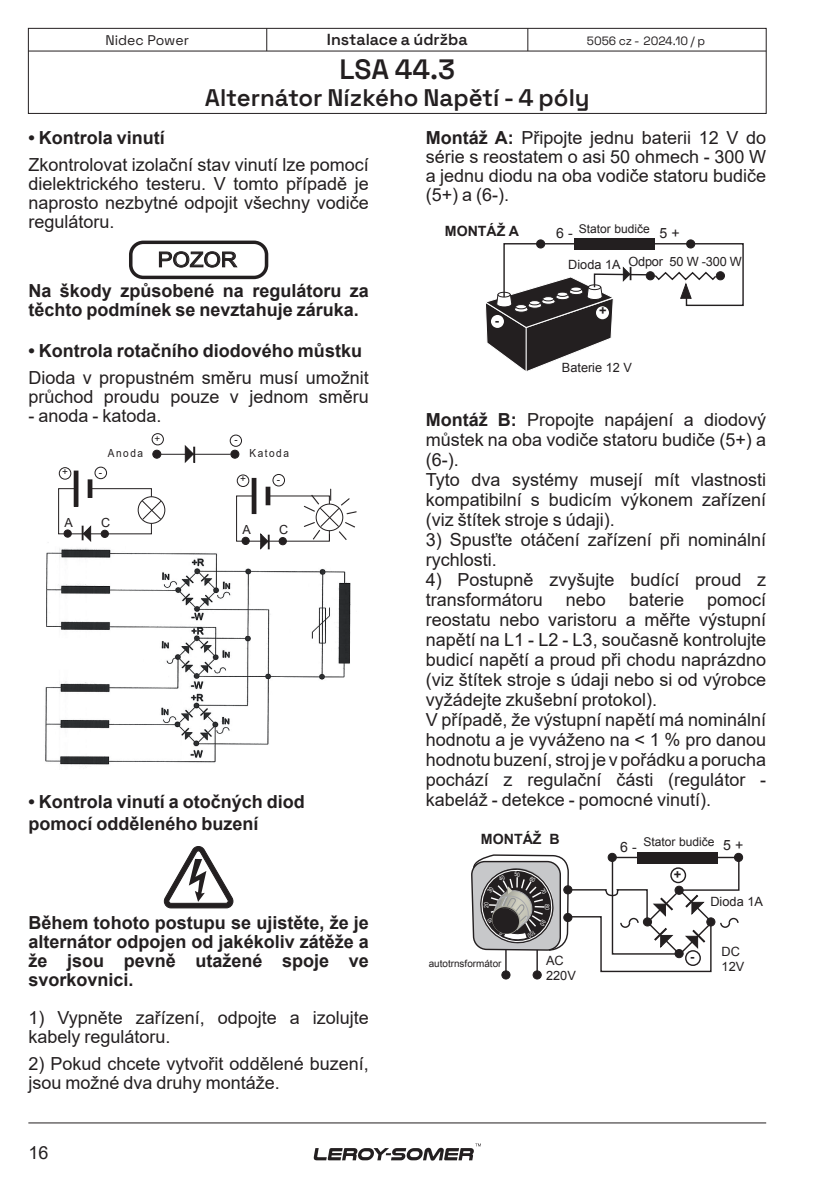
<style>
.page{position:relative;width:840px;height:1191px;background:#fff}
.page>*{position:absolute;margin:0;border:0;box-sizing:border-box;transform-origin:0 0}
.t1{font:600 28px "Space Grotesk";color:#231f20}
.t2{font:600 24px "Space Grotesk";color:#231f20}
.t3{font:20.8px "Arial";color:#231f20;scale:1.07 1}
.Texte_courant{font:18px/20px "Arial";color:#231f20;text-align:justify}
.Texte_courant-2{font:700 18px/19px "Arial";color:#231f20}
.Titre_1_1_1{font:700 18px/22px "Arial";color:#231f20}
.t4{font:600 16px "Space Grotesk";color:#231f20}
.t5{font:700 14.2px "Arial";color:#231f20}
.t6{font:14.2px "Arial";color:#231f20}
.t7{font:14px "Space Grotesk";color:#231f20}
.t8{font:12.8px/15.4px "Arial";color:#231f20}
.t9{font:700 12.8px "Arial";color:#231f20}
.t10{font:12.6px "Arial";color:#231f20}
.t11{font:12px "Arial";color:#231f20}
.t12{font:12px "Space Grotesk";color:#231f20}
.t13{font:11.2px "Arial";letter-spacing:.15em;color:#231f20;scale:.9 1}
.t14{font:10px "Arial";color:#231f20}
.t15{font:9.8px "Arial";color:#231f20}
.s1{font-weight:700}
</style>
<div class="page">
<hr style="left:28px;top:1122px;width:737px;height:1px;background:#231f20">
<svg style="left:313px;top:1143px;width:167px;height:17px"></svg>
<div style="left:28px;top:28px;width:738px;height:86px;border:1px solid #231f20"></div>
<hr style="left:28px;top:51px;width:737px;height:1px;background:#231f20">
<svg style="left:266px;top:28px;width:1px;height:23px"></svg>
<svg style="left:527px;top:28px;width:1px;height:23px"></svg>
<svg style="left:164px;top:846px;width:69px;height:62px"></svg>
<div style="left:536px;top:240px;width:8px;height:8px;background:#231f20;border-radius:50%"></div>
<div style="left:536px;top:239px;width:8px;height:9px;border:1px solid #231f20;border-radius:50%"></div>
<div style="left:686px;top:240px;width:8px;height:8px;background:#231f20;border-radius:50%"></div>
<div style="left:686px;top:239px;width:8px;height:9px;border:1px solid #231f20;border-radius:50%"></div>
<div style="left:574px;top:238px;width:80px;height:11px;background:#231f20"></div>
<svg style="left:485px;top:242px;width:259px;height:130px"></svg>
<div style="left:501px;top:971px;width:8px;height:8px;background:#231f20;border-radius:50%"></div>
<div style="left:501px;top:970px;width:9px;height:9px;border:1px solid #231f20;border-radius:50%"></div>
<div style="left:532px;top:971px;width:9px;height:8px;background:#231f20;border-radius:50%"></div>
<div style="left:532px;top:970px;width:9px;height:9px;border:1px solid #231f20;border-radius:50%"></div>
<div style="left:734px;top:853px;width:8px;height:8px;background:#231f20;border-radius:50%"></div>
<div style="left:733px;top:853px;width:9px;height:9px;border:1px solid #231f20;border-radius:50%"></div>
<div style="left:636px;top:852px;width:81px;height:11px;background:#231f20"></div>
<div style="left:129px;top:240px;width:139px;height:39px;border:3px solid #231f20;border-radius:13px"></div>
<svg style="left:158px;top:251px;width:80px;height:17px"></svg>
<img style="left:45px;top:542px;width:306px;height:225px">
<svg style="left:184px;top:445px;width:11px;height:18px"></svg>
<hr style="left:160px;top:454px;width:70px;height:1px;background:#231f20">
<div style="left:231px;top:450px;width:8px;height:8px;background:#231f20;border-radius:50%"></div>
<div style="left:230px;top:450px;width:9px;height:8px;border:1px solid #231f20;border-radius:50%"></div>
<div style="left:153px;top:450px;width:8px;height:8px;background:#231f20;border-radius:50%"></div>
<div style="left:152px;top:450px;width:9px;height:8px;border:1px solid #231f20;border-radius:50%"></div>
<div style="left:152px;top:433px;width:12px;height:12px;border:1px solid #231f20;border-radius:50%"></div>
<div style="left:230px;top:435px;width:12px;height:12px;border:1px solid #231f20;border-radius:50%"></div>
<div style="left:237px;top:474px;width:12px;height:13px;border:1px solid #231f20;border-radius:50%"></div>
<div style="left:266px;top:487px;width:4px;height:18px;border:1px solid #231f20"></div>
<div style="left:252px;top:478px;width:4px;height:36px;border:1px solid #231f20"></div>
<div style="left:272px;top:474px;width:13px;height:12px;border:1px solid #231f20;border-radius:50%"></div>
<svg style="left:236px;top:489px;width:121px;height:61px"></svg>
<div style="left:59px;top:467px;width:12px;height:12px;border:1px solid #231f20;border-radius:50%"></div>
<div style="left:138px;top:496px;width:27px;height:27px;border:1px solid #231f20;border-radius:50%"></div>
<div style="left:88px;top:479px;width:4px;height:19px;border:1px solid #231f20"></div>
<div style="left:74px;top:471px;width:4px;height:35px;border:1px solid #231f20"></div>
<svg style="left:58px;top:488px;width:103px;height:54px"></svg>
<div style="left:64px;top:530px;width:7px;height:7px;background:#231f20;border-radius:50%"></div>
<div style="left:64px;top:529px;width:8px;height:8px;border:1px solid #231f20;border-radius:50%"></div>
<div style="left:101px;top:530px;width:7px;height:7px;background:#231f20;border-radius:50%"></div>
<div style="left:101px;top:530px;width:8px;height:8px;border:1px solid #231f20;border-radius:50%"></div>
<div style="left:95px;top:467px;width:12px;height:12px;border:1px solid #231f20;border-radius:50%"></div>
<svg style="left:471px;top:853px;width:268px;height:119px"></svg>
<p class="t7" style="left:105px;top:30px;width:85px">Nidec Power</p>
<p class="t4" style="left:327px;top:27px;width:142px">Instalace a údržba</p>
<p class="t12" style="left:586px;top:32px;width:120px">5056 cz - 2024.10 / p</p>
<h1 class="t1" style="left:339px;top:48px;width:117px">LSA 44.3</h1>
<h2 class="t2" style="left:205px;top:79px;width:386px">Alternátor Nízkého Napětí - 4 póly</h2>
<p class="Titre_1_1_1" style="left:28px;top:126px;width:138px">• Kontrola vinutí</p>
<p class="Texte_courant" style="left:28px;top:155px;width:342px;line-height:19px">Zkontrolovat izolační stav vinutí lze pomocí dielektrického testeru. V tomto případě je naprosto nezbytné odpojit všechny vodiče regulátoru.</p>
<p class="Texte_courant" style="left:425px;top:128px;width:342px;line-height:19px"><span class="s1">Montáž A:</span> Připojte jednu baterii 12 V do série s reostatem o asi 50 ohmech - 300 W a jednu diodu na oba vodiče statoru budiče (5+) a (6-).</p>
<p class="t6" style="left:556px;top:223px;width:18px">6 -</p>
<p class="t6" style="left:659px;top:223px;width:22px">5 +</p>
<p class="t8" style="left:568px;top:257px;width:54px">Dioda 1A</p>
<p class="t5" style="left:444px;top:221px;width:76px">MONTÁŽ A</p>
<p class="t11" style="left:578px;top:221px;width:72px">Stator budiče</p>
<p class="t3" style="left:158px;top:246px;width:75px">POZOR</p>
<p class="t8" style="left:628px;top:254px;width:115px">Odpor 50 W -300 W</p>
<p class="Texte_courant-2" style="left:28px;top:281px;width:342px">Na škody způsobené na regulátoru za těchto podmínek se nevztahuje záruka.</p>
<p class="Titre_1_1_1" style="left:28px;top:340px;width:335px">• Kontrola rotačního diodového můstku</p>
<p class="Texte_courant" style="left:28px;top:368px;width:342px;line-height:19px">Dioda v propustném směru musí umožnit průchod proudu pouze v jednom směru</p>
<p class="Texte_courant" style="left:28px;top:405px;width:135px">- anoda - katoda.</p>
<p class="t15" style="left:154px;top:431px;width:7px">+</p>
<p class="t15" style="left:234px;top:433px;width:5px">-</p>
<p class="t14" style="left:276px;top:473px;width:5px">-</p>
<p class="t13" style="left:108px;top:445px;width:40px">Anoda</p>
<p class="t13" style="left:249px;top:445px;width:45px">Katoda</p>
<p class="t14" style="left:62px;top:464px;width:7px">+</p>
<p class="t14" style="left:99px;top:465px;width:5px">-</p>
<p class="t14" style="left:240px;top:472px;width:7px">+</p>
<p class="t10" style="left:64px;top:513px;width:10px">A</p>
<p class="t10" style="left:101px;top:514px;width:11px">C</p>
<p class="t10" style="left:242px;top:521px;width:10px">A</p>
<p class="t10" style="left:279px;top:521px;width:11px">C</p>
<p class="Titre_1_1_1" style="left:28px;top:790px;width:278px">• Kontrola vinutí a otočných diod pomocí odděleného buzení</p>
<p class="Texte_courant-2" style="left:28px;top:913px;width:342px;text-align:justify">Během tohoto postupu se ujistěte, že je alternátor odpojen od jakékoliv zátěže a že jsou pevně utažené spoje ve svorkovnici.</p>
<p class="Texte_courant" style="left:28px;top:1008px;width:342px;line-height:19px">1) Vypněte zařízení, odpojte a izolujte kabely regulátoru.</p>
<p class="Texte_courant" style="left:28px;top:1054px;width:342px;line-height:19px">2) Pokud chcete vytvořit oddělené buzení, jsou možné dva druhy montáže.</p>
<p class="Texte_courant" style="left:28px;top:1142px;width:22px">16</p>
<p class="t9" style="left:494px;top:312px;width:6px">-</p>
<p class="t9" style="left:598px;top:302px;width:9px">+</p>
<p class="t8" style="left:561px;top:360px;width:72px">Baterie 12 V</p>
<p class="Texte_courant" style="left:425px;top:409px;width:342px"><span class="s1">Montáž B:</span> Propojte napájení a diodový můstek na oba vodiče statoru budiče (5+) a (6-).</p>
<p class="Texte_courant" style="left:425px;top:469px;width:342px">Tyto dva systémy musejí mít vlastnosti kompatibilní s budicím výkonem zařízení (viz štítek stroje s údaji).</p>
<p class="Texte_courant" style="left:425px;top:529px;width:342px">3) Spusťte otáčení zařízení při nominální rychlosti.</p>
<p class="Texte_courant" style="left:425px;top:569px;width:342px">4) Postupně zvyšujte budící proud z transformátoru</p>
<p class="Texte_courant" style="left:425px;top:589px;width:342px;text-indent:281px">pomocí reostatu nebo varistoru a měřte výstupní napětí na L1 - L2 - L3, současně kontrolujte budicí napětí a proud při chodu naprázdno (viz štítek stroje s údaji nebo si od výrobce vyžádejte zkušební protokol).</p>
<p class="Texte_courant" style="left:425px;top:709px;width:342px">V případě, že výstupní napětí má nominální hodnotu a je vyváženo na &lt; 1 % pro danou hodnotu buzení, stroj je v pořádku a porucha pochází z regulační části (regulátor - kabeláž - detekce - pomocné vinutí).</p>
<p class="Texte_courant" style="left:565px;top:589px;width:42px">nebo</p>
<p class="Texte_courant" style="left:628px;top:589px;width:57px">baterie</p>
<p class="t5" style="left:480px;top:830px;width:80px">MONTÁŽ B</p>
<p class="t11" style="left:643px;top:833px;width:73px">Stator budiče</p>
<p class="t6" style="left:620px;top:837px;width:18px">6 -</p>
<p class="t6" style="left:722px;top:836px;width:22px">5 +</p>
<p class="t9" style="left:673px;top:866px;width:9px">+</p>
<p class="t8" style="left:710px;top:894px;width:54px">Dioda 1A</p>
<p class="t14" style="left:428px;top:957px;width:74px">autotrnsformátor</p>
<p class="t8" style="left:545px;top:953px;width:31px">AC<br>220V</p>
<p class="t8" style="left:721px;top:943px;width:24px">DC<br>12V</p>
<p class="t9" style="left:690px;top:948px;width:6px">-</p>
</div>
